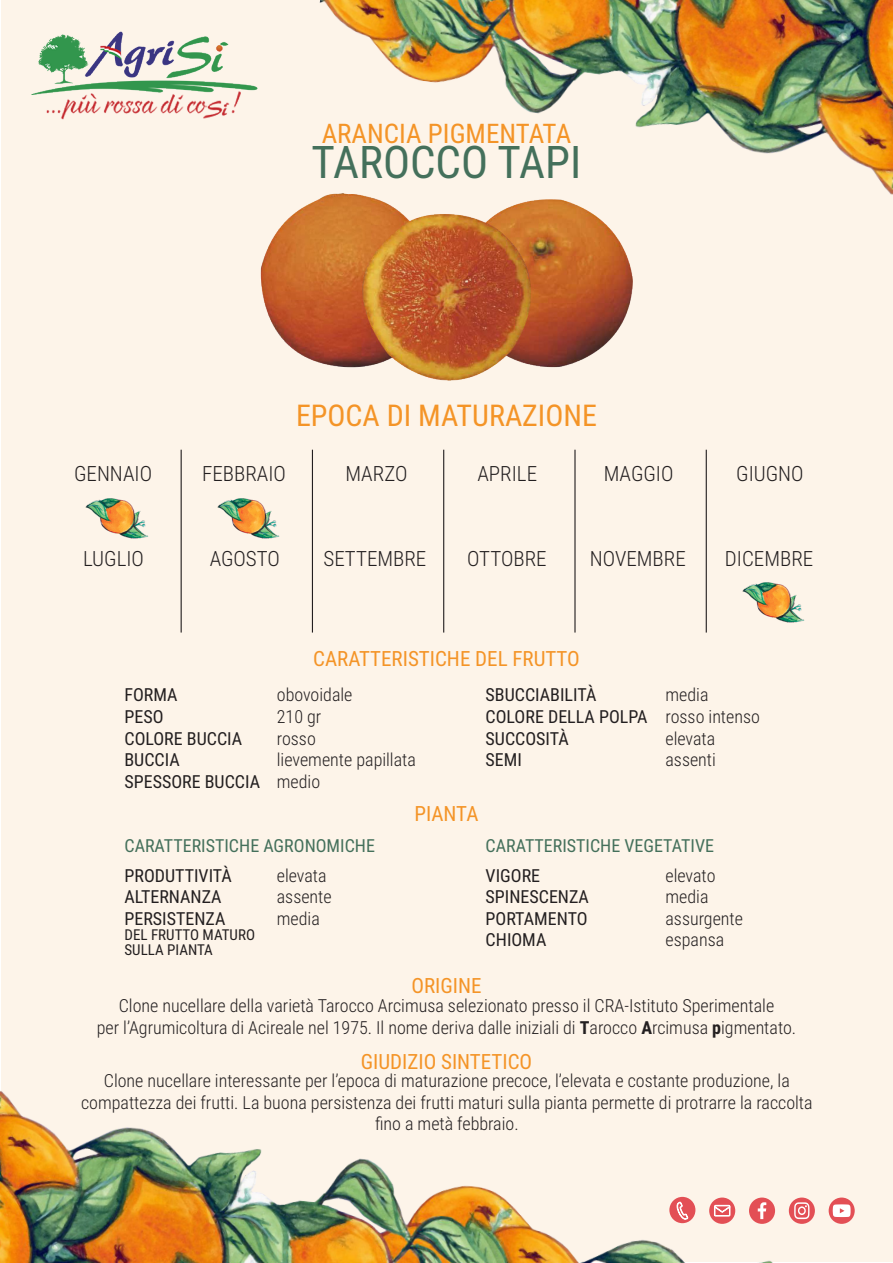
<style>
.page{position:relative;width:893px;height:1263px;background:#fff}
.page>*{position:absolute;margin:0;border:0;box-sizing:border-box;transform-origin:0 0}
.t1{font:45px "Roboto Condensed";color:#44705b}
.t2{font:30px "Roboto Condensed";color:#f49427}
.t3{font:27px "Roboto Condensed";color:#f49427}
.t4{font:300 21px "Roboto Condensed";color:#231f20}
.t5{font:21px "Roboto Condensed";color:#f49427}
.t6{font:300 18px "Roboto Condensed";color:#231f20}
.t7{font:18px "Roboto Condensed";color:#231f20}
.t8{font:18px "Roboto Condensed";color:#44705b}
.t9{font:15px "Roboto Condensed";color:#231f20}
.s1{font-weight:700}
</style>
<div class="page">
<div style="left:1px;top:1px;width:891px;height:1261px;background:#fdf4e9"></div>
<img style="left:0;top:1074px;width:893px;height:189px">
<img style="left:303px;top:0;width:590px;height:208px">
<hr style="left:181px;top:450px;width:1px;height:182px;background:#231f20">
<hr style="left:312px;top:450px;width:1px;height:182px;background:#231f20">
<hr style="left:443px;top:450px;width:1px;height:182px;background:#231f20">
<hr style="left:574px;top:450px;width:2px;height:182px;background:#231f20">
<hr style="left:706px;top:450px;width:1px;height:182px;background:#231f20">
<img style="left:742px;top:582px;width:63px;height:41px">
<img style="left:260px;top:184px;width:387px;height:197px">
<div style="left:669px;top:1197px;width:26px;height:26px;background:#e34f55;border-radius:50%"></div>
<svg style="left:709px;top:1197px;width:26px;height:27px"></svg>
<svg style="left:789px;top:1197px;width:26px;height:27px"></svg>
<div style="left:749px;top:1197px;width:26px;height:27px;background:#e34f55;border-radius:50%"></div>
<div style="left:829px;top:1197px;width:26px;height:27px;background:#e34f55;border-radius:50%"></div>
<svg style="left:677px;top:1202px;width:11px;height:17px"></svg>
<svg style="left:714px;top:1205px;width:16px;height:11px"></svg>
<svg style="left:758px;top:1202px;width:8px;height:17px"></svg>
<svg style="left:794px;top:1202px;width:15px;height:17px"></svg>
<svg style="left:833px;top:1204px;width:18px;height:13px"></svg>
<img style="left:31px;top:31px;width:227px;height:89px">
<img style="left:85px;top:498px;width:64px;height:41px">
<img style="left:217px;top:498px;width:63px;height:41px">
<p class="t3" style="left:322px;top:114px;width:251px">ARANCIA PIGMENTATA</p>
<p class="t1" style="left:312px;top:131px;width:271px">TAROCCO TAPI</p>
<p class="t4" style="left:74px;top:459px;width:79px">GENNAIO</p>
<p class="t4" style="left:83px;top:544px;width:62px">LUGLIO</p>
<p class="t2" style="left:296px;top:395px;width:302px">EPOCA DI MATURAZIONE</p>
<p class="t4" style="left:202px;top:459px;width:85px">FEBBRAIO</p>
<p class="t4" style="left:345px;top:459px;width:64px">MARZO</p>
<p class="t4" style="left:477px;top:459px;width:61px">APRILE</p>
<p class="t4" style="left:604px;top:459px;width:71px">MAGGIO</p>
<p class="t4" style="left:210px;top:544px;width:72px">AGOSTO</p>
<p class="t4" style="left:323px;top:544px;width:104px">SETTEMBRE</p>
<p class="t4" style="left:467px;top:544px;width:81px">OTTOBRE</p>
<p class="t4" style="left:590px;top:544px;width:97px">NOVEMBRE</p>
<p class="t5" style="left:313px;top:644px;width:268px">CARATTERISTICHE DEL FRUTTO</p>
<p class="t4" style="left:736px;top:459px;width:69px">GIUGNO</p>
<p class="t4" style="left:725px;top:544px;width:90px">DICEMBRE</p>
<p class="t7" style="left:125px;top:682px;width:55px">FORMA</p>
<p class="t7" style="left:125px;top:704px;width:41px">PESO</p>
<p class="t7" style="left:125px;top:725px;width:119px">COLORE BUCCIA</p>
<p class="t7" style="left:125px;top:747px;width:57px">BUCCIA</p>
<p class="t7" style="left:125px;top:769px;width:137px">SPESSORE BUCCIA</p>
<p class="t6" style="left:277px;top:682px;width:77px">obovoidale</p>
<p class="t6" style="left:277px;top:704px;width:46px">210 gr</p>
<p class="t6" style="left:277px;top:725px;width:40px">rosso</p>
<p class="t6" style="left:277px;top:747px;width:141px">lievemente papillata</p>
<p class="t6" style="left:277px;top:769px;width:45px">medio</p>
<p class="t5" style="left:414px;top:798px;width:66px">PIANTA</p>
<p class="t7" style="left:486px;top:682px;width:112px">SBUCCIABILITÀ</p>
<p class="t7" style="left:486px;top:704px;width:163px">COLORE DELLA POLPA</p>
<p class="t7" style="left:486px;top:725px;width:85px">SUCCOSITÀ</p>
<p class="t7" style="left:486px;top:747px;width:38px">SEMI</p>
<p class="t6" style="left:665px;top:682px;width:45px">media</p>
<p class="t6" style="left:665px;top:704px;width:96px">rosso intenso</p>
<p class="t6" style="left:665px;top:725px;width:51px">elevata</p>
<p class="t6" style="left:665px;top:747px;width:52px">assenti</p>
<p class="t8" style="left:125px;top:833px;width:252px">CARATTERISTICHE AGRONOMICHE</p>
<p class="t7" style="left:125px;top:862px;width:109px">PRODUTTIVITÀ</p>
<p class="t7" style="left:125px;top:884px;width:99px">ALTERNANZA</p>
<p class="t7" style="left:125px;top:906px;width:102px">PERSISTENZA</p>
<p class="t9" style="left:125px;top:924px;width:132px">DEL FRUTTO MATURO</p>
<p class="t9" style="left:125px;top:939px;width:90px">SULLA PIANTA</p>
<p class="t6" style="left:277px;top:862px;width:51px">elevata</p>
<p class="t6" style="left:277px;top:884px;width:56px">assente</p>
<p class="t6" style="left:277px;top:906px;width:45px">media</p>
<p class="t8" style="left:486px;top:833px;width:230px">CARATTERISTICHE VEGETATIVE</p>
<p class="t7" style="left:486px;top:862px;width:56px">VIGORE</p>
<p class="t7" style="left:486px;top:884px;width:105px">SPINESCENZA</p>
<p class="t7" style="left:486px;top:906px;width:104px">PORTAMENTO</p>
<p class="t7" style="left:486px;top:927px;width:62px">CHIOMA</p>
<p class="t6" style="left:665px;top:862px;width:52px">elevato</p>
<p class="t6" style="left:665px;top:884px;width:45px">media</p>
<p class="t6" style="left:665px;top:906px;width:79px">assurgente</p>
<p class="t6" style="left:665px;top:927px;width:60px">espansa</p>
<p class="t5" style="left:411px;top:971px;width:72px">ORIGINE</p>
<p class="t6" style="left:119px;top:993px;width:657px">Clone nucellare della varietà Tarocco Arcimusa selezionato presso il CRA-Istituto Sperimentale</p>
<p class="t6" style="left:97px;top:1015px;width:701px">per l’Agrumicoltura di Acireale nel 1975. Il nome deriva dalle iniziali di <span class="s1">T</span>arocco <span class="s1">A</span>rcimusa <span class="s1">p</span>igmentato.</p>
<p class="t6" style="left:104px;top:1068px;width:687px">Clone nucellare interessante per l’epoca di maturazione precoce, l’elevata e costante produzione, la</p>
<p class="t6" style="left:81px;top:1090px;width:733px">compattezza dei frutti. La buona persistenza dei frutti maturi sulla pianta permette di protrarre la raccolta</p>
<p class="t6" style="left:375px;top:1111px;width:145px">fino a metà febbraio.</p>
<p class="t5" style="left:361px;top:1046px;width:173px">GIUDIZIO SINTETICO</p>
</div>
